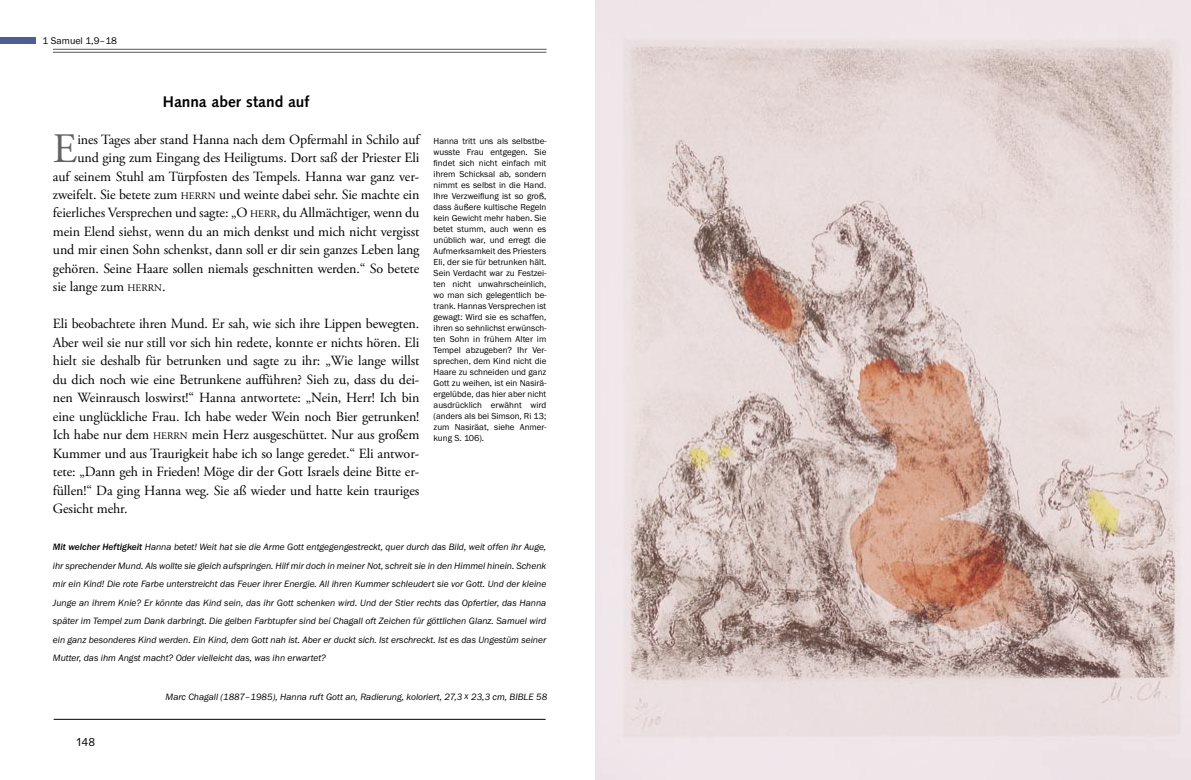
<style>
.page{position:relative;width:1191px;height:780px;background:#fff}
.page>*{position:absolute;margin:0;border:0;box-sizing:border-box;transform-origin:0 0}
.t1{font:41.9px "Adobe Garamond Pro";color:#636363}
.t2{font:700 16px "Syntax";color:#000}
.t3{font:14px/18.5px "Adobe Garamond Pro";letter-spacing:-.005em;color:#000;text-align:justify}
.t4{font:12px "Syntax";color:#000}
.t5{font:10px "Franklin Gothic";color:#000}
.t6{font:italic 9.5px/18.5px "Franklin Gothic";color:#000;text-align:justify}
.t7{font:9px/11px "Franklin Gothic";color:#000;text-align:justify}
.s1{font-size:10px}
.s2{font-weight:700}
</style>
<div class="page">
<div style="left:0;top:37px;width:36px;height:7px;background:#4d5e94"></div>
<hr style="left:53px;top:52px;width:493px;height:1px;background:#565656">
<hr style="left:53px;top:49px;width:493px;height:1px;background:#565656">
<hr style="left:54px;top:719px;width:491px;height:1px;background:#000">
<img style="left:595px;top:0;width:596px;height:780px">
<p class="t5" style="left:43px;top:35px;width:76px">1 Samuel 1,9–18</p>
<p class="t2" style="left:163px;top:92px;width:148px">Hanna aber stand auf</p>
<p class="t1" style="left:53px;top:123px;width:26px">E</p>
<p class="t3" style="left:77px;top:130px;width:343px">ines Tages aber stand Hanna nach dem Opfermahl in Schilo auf</p>
<p class="t3" style="left:77px;top:149px;width:343px">und ging zum Eingang des Heiligtums. Dort saß der Priester Eli</p>
<p class="t3" style="left:53px;top:167px;width:368px">auf seinem Stuhl am Türpfosten des Tempels. Hanna war ganz ver-</p>
<p class="t3" style="left:53px;top:186px;width:368px">zweifelt. Sie betete zum <span class="s1">HERRN</span> und weinte dabei sehr. Sie machte ein</p>
<p class="t3" style="left:53px;top:204px;width:368px">feierliches Versprechen und sagte: „O <span class="s1">HERR</span>, du Allmächtiger, wenn du</p>
<p class="t3" style="left:53px;top:223px;width:368px">mein Elend siehst, wenn du an mich denkst und mich nicht vergisst</p>
<p class="t3" style="left:53px;top:241px;width:368px">und mir einen Sohn schenkst, dann soll er dir sein ganzes Leben lang</p>
<p class="t3" style="left:53px;top:260px;width:368px">gehören. Seine Haare sollen niemals geschnitten werden.“ So betete</p>
<p class="t3" style="left:53px;top:278px;width:114px">sie lange zum <span class="s1">HERRN</span>.</p>
<p class="t3" style="left:53px;top:315px;width:368px">Eli beobachtete ihren Mund. Er sah, wie sich ihre Lippen bewegten.<br>Aber weil sie nur still vor sich hin redete, konnte er nichts hören. Eli hielt sie deshalb für betrunken und sagte zu ihr: „Wie lange willst du dich noch wie eine Betrunkene aufführen? Sieh zu, dass du dei&shy;nen Weinrausch loswirst!“ Hanna antwortete: „Nein, Herr! Ich bin eine unglückliche Frau. Ich habe weder Wein noch Bier getrunken!<br>Ich habe nur dem <span class="s1">HERRN</span> mein Herz ausgeschüttet. Nur aus großem Kummer und aus Traurigkeit habe ich so lange geredet.“ Eli antwor&shy;tete: „Dann geh in Frieden! Möge dir der Gott Israels deine Bitte er&shy;füllen!“ Da ging Hanna weg. Sie aß wieder und hatte kein trauriges Gesicht mehr.</p>
<p class="t7" style="left:433px;top:136px;width:114px">Hanna tritt uns als selbstbe&shy;wusste Frau entgegen. Sie findet sich nicht einfach mit ihrem Schicksal ab, sondern nimmt es selbst in die Hand.<br>Ihre Verzweiflung ist so groß, dass äußere kultische Regeln kein Gewicht mehr haben. Sie betet stumm, auch wenn es unüblich war, und erregt die Aufmerksamkeit des Priesters Eli, der sie für betrunken hält.<br>Sein Verdacht war zu Festzei&shy;ten nicht unwahrscheinlich, wo man sich gelegentlich be&shy;trank. Hannas Versprechen ist gewagt: Wird sie es schaffen, ihren so sehnlichst erwünsch&shy;ten Sohn in frühem Alter im Tempel abzugeben? Ihr Ver&shy;sprechen, dem Kind nicht die Haare zu schneiden und ganz Gott zu weihen, ist ein Nasirä&shy;ergelübde, das hier aber nicht ausdrücklich erwähnt wird (anders als bei Simson, Ri 13; zum Nasiräat, siehe Anmer&shy;kung S. 106).</p>
<p class="t6" style="left:53px;top:538px;width:495px"><span class="s2">Mit welcher Heftigkeit</span> Hanna betet! Weit hat sie die Arme Gott entgegengestreckt, quer durch das Bild, weit offen ihr Auge, ihr sprechender Mund. Als wollte sie gleich aufspringen. Hilf mir doch in meiner Not, schreit sie in den Himmel hinein. Schenk mir ein Kind! Die rote Farbe unterstreicht das Feuer ihrer Energie. All ihren Kummer schleudert sie vor Gott. Und der kleine Junge an ihrem Knie? Er könnte das Kind sein, das ihr Gott schenken wird. Und der Stier rechts das Opfertier, das Hanna später im Tempel zum Dank darbringt. Die gelben Farbtupfer sind bei Chagall oft Zeichen für göttlichen Glanz. Samuel wird ein ganz besonderes Kind werden. Ein Kind, dem Gott nah ist. Aber er duckt sich. Ist erschreckt. Ist es das Ungestüm seiner Mutter, das ihm Angst macht? Oder vielleicht das, was ihn erwartet?</p>
<p class="t6" style="left:166px;top:687px;width:383px">Marc Chagall (1887–1985), Hanna ruft Gott an, Radierung, koloriert, 27,3 x 23,3 cm, BIBLE 58</p>
<p class="t4" style="left:76px;top:735px;width:21px">148</p>
</div>
